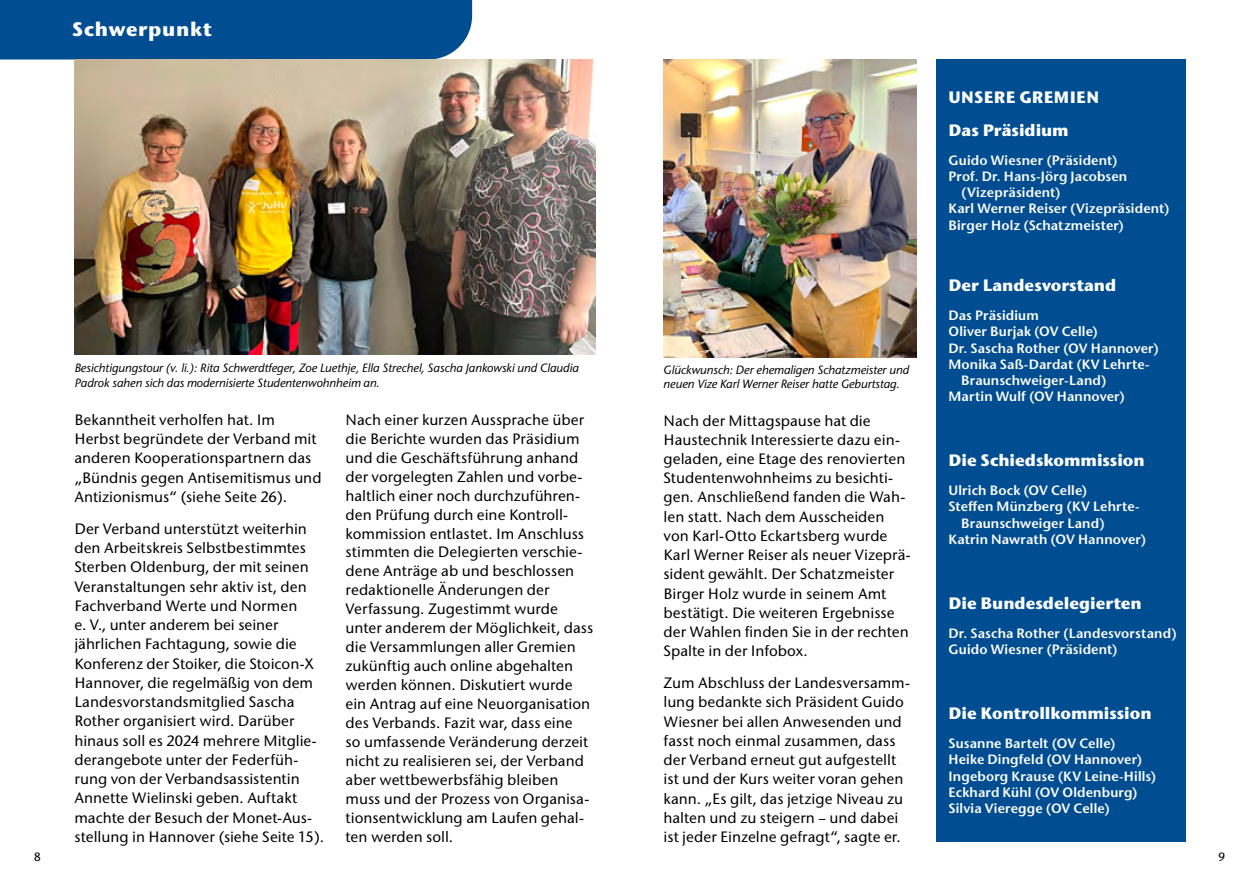
<style>
.page{position:relative;width:1259px;height:893px;background:#fff}
.page>*{position:absolute;margin:0;border:0;box-sizing:border-box;transform-origin:0 0}
.Kopfbalken_alle_Seiten_links{font:700 19.5px "Stone Sans ITC";letter-spacing:.04em;color:#fff}
.Box_HL{font:700 16.5px "Stone Sans ITC";color:#fff}
.Box_HL-2{font:700 16.5px "Stone Sans ITC";letter-spacing:.02em;color:#fff}
.Lauftext{font:500 15px/19.2px "Stone Sans ITC";color:#000}
.Box_LT_mit_Einzug{font:600 13.5px/16.2px "Stone Sans ITC";letter-spacing:.015em;color:#fff}
.Bildunterschrift{font:italic 500 12px/14.4px "Stone Sans ITC";color:#000}
.t1{font:500 12px "Stone Sans ITC";color:#000}
</style>
<div class="page">
<div style="left:935px;top:60px;width:250px;height:782px;background:#004e91"></div>
<img style="left:663px;top:60px;width:253px;height:297px">
<div style="left:0;top:0;width:472px;height:60px;background:#004e91"></div>
<img style="left:74px;top:60px;width:521px;height:295px">
<p class="Kopfbalken_alle_Seiten_links" style="left:72px;top:16px;width:141px">Schwerpunkt</p>
<p class="Bildunterschrift" style="left:74px;top:361px;width:506px">Besichtigungstour (v. li.): Rita Schwerdtfeger, Zoe Luethje, Ella Strechel, Sascha Jankowski und Claudia<br>Padrok sahen sich das modernisierte Studentenwohnheim an.</p>
<p class="Lauftext" style="left:74px;top:410px;width:249px">Bekanntheit verholfen hat. Im Herbst begründete der Verband mit anderen Kooperationspartnern das „Bündnis gegen Antisemitismus und Antizionismus“ (siehe Seite 26).</p>
<p class="Lauftext" style="left:74px;top:519px;width:251px">Der Verband unterstützt weiterhin den Arbeitskreis Selbstbestimmtes Sterben Oldenburg, der mit seinen Veranstaltungen sehr aktiv ist, den Fachverband Werte und Normen<br>e. V., unter anderem bei seiner jährlichen Fachtagung, sowie die Konferenz der Stoiker, die Stoicon-X Hannover, die regelmäßig von dem Landesvorstandsmitglied Sascha Rother organisiert wird. Darüber hinaus soll es 2024 mehrere Mitglie&shy;derangebote unter der Federfüh&shy;rung von der Verbandsassistentin Annette Wielinski geben. Auftakt machte der Besuch der Monet-Aus&shy;stellung in Hannover (siehe Seite 15).</p>
<p class="Lauftext" style="left:345px;top:410px;width:249px">Nach einer kurzen Aussprache über die Berichte wurden das Präsidium und die Geschäftsführung anhand der vorgelegten Zahlen und vorbe&shy;haltlich einer noch durchzuführen&shy;den Prüfung durch eine Kontroll&shy;kommission entlastet. Im Anschluss stimmten die Delegierten verschie&shy;dene Anträge ab und beschlossen redaktionelle Änderungen der Verfassung. Zugestimmt wurde unter anderem der Möglichkeit, dass die Versammlungen aller Gremien zukünftig auch online abgehalten werden können. Diskutiert wurde ein Antrag auf eine Neuorganisation des Verbands. Fazit war, dass eine<br>so umfassende Veränderung derzeit nicht zu realisieren sei, der Verband aber wettbewerbsfähig bleiben muss und der Prozess von Organisa&shy;tionsentwicklung am Laufen gehal&shy;ten werden soll.</p>
<p class="Bildunterschrift" style="left:663px;top:363px;width:247px">Glückwunsch: Der ehemaligen Schatzmeister und neuen Vize Karl Werner Reiser hatte Geburtstag.</p>
<p class="Lauftext" style="left:663px;top:411px;width:249px">Nach der Mittagspause hat die Haustechnik Interessierte dazu ein&shy;geladen, eine Etage des renovierten Studentenwohnheims zu besichti&shy;gen. Anschließend fanden die Wah&shy;len statt. Nach dem Ausscheiden von Karl-Otto Eckartsberg wurde Karl Werner Reiser als neuer Vizeprä&shy;sident gewählt. Der Schatzmeister Birger Holz wurde in seinem Amt bestätigt. Die weiteren Ergebnisse der Wahlen finden Sie in der rechten Spalte in der Infobox.</p>
<p class="Lauftext" style="left:663px;top:673px;width:248px">Zum Abschluss der Landesversamm&shy;lung bedankte sich Präsident Guido Wiesner bei allen Anwesenden und fasst noch einmal zusammen, dass der Verband erneut gut aufgestellt ist und der Kurs weiter voran gehen kann. „Es gilt, das jetzige Niveau zu halten und zu steigern – und dabei ist jeder Einzelne gefragt“, sagte er.</p>
<p class="Box_HL-2" style="left:948px;top:87px;width:152px">UNSERE GREMIEN</p>
<p class="Box_HL" style="left:948px;top:119px;width:122px">Das Präsidium</p>
<p class="Box_LT_mit_Einzug" style="left:948px;top:152px;width:171px">Guido Wiesner (Präsident)</p>
<p class="Box_LT_mit_Einzug" style="left:948px;top:168px;width:180px">Prof. Dr. Hans-Jörg Jacobsen</p>
<p class="Box_LT_mit_Einzug" style="left:961px;top:184px;width:101px">(Vizepräsident)</p>
<p class="Box_LT_mit_Einzug" style="left:948px;top:201px;width:223px">Karl Werner Reiser (Vizepräsident)</p>
<p class="Box_LT_mit_Einzug" style="left:948px;top:217px;width:177px">Birger Holz (Schatzmeister)</p>
<p class="Box_HL" style="left:948px;top:274px;width:169px">Der Landesvorstand</p>
<p class="Box_LT_mit_Einzug" style="left:948px;top:307px;width:92px">Das Präsidium</p>
<p class="Box_LT_mit_Einzug" style="left:948px;top:323px;width:151px">Oliver Burjak (OV Celle)</p>
<p class="Box_LT_mit_Einzug" style="left:948px;top:340px;width:212px">Dr. Sascha Rother (OV Hannover)</p>
<p class="Box_LT_mit_Einzug" style="left:948px;top:356px;width:203px">Monika Saß-Dardat (KV Lehrte-</p>
<p class="Box_LT_mit_Einzug" style="left:961px;top:372px;width:147px">Braunschweiger-Land)</p>
<p class="Box_LT_mit_Einzug" style="left:948px;top:388px;width:178px">Martin Wulf (OV Hannover)</p>
<p class="Box_HL" style="left:948px;top:449px;width:198px">Die Schiedskommission</p>
<p class="Box_LT_mit_Einzug" style="left:948px;top:482px;width:140px">Ulrich Bock (OV Celle)</p>
<p class="Box_LT_mit_Einzug" style="left:948px;top:499px;width:193px">Steffen Münzberg (KV Lehrte-</p>
<p class="Box_LT_mit_Einzug" style="left:961px;top:515px;width:145px">Braunschweiger Land)</p>
<p class="Box_LT_mit_Einzug" style="left:948px;top:531px;width:199px">Katrin Nawrath (OV Hannover)</p>
<p class="Box_HL" style="left:948px;top:592px;width:195px">Die Bundesdelegierten</p>
<p class="Box_LT_mit_Einzug" style="left:948px;top:625px;width:230px">Dr. Sascha Rother (Landesvorstand)<br>Guido Wiesner (Präsident)</p>
<p class="Box_HL" style="left:948px;top:702px;width:204px">Die Kontrollkommission</p>
<p class="Box_LT_mit_Einzug" style="left:948px;top:735px;width:209px">Susanne Bartelt (OV Celle)<br>Heike Dingfeld (OV Hannover)<br>Ingeborg Krause (KV Leine-Hills)<br>Eckhard Kühl (OV Oldenburg)<br>Silvia Vieregge (OV Celle)</p>
<p class="t1" style="left:34px;top:849px;width:8px">8</p>
<p class="t1" style="left:1218px;top:849px;width:8px">9</p>
</div>
